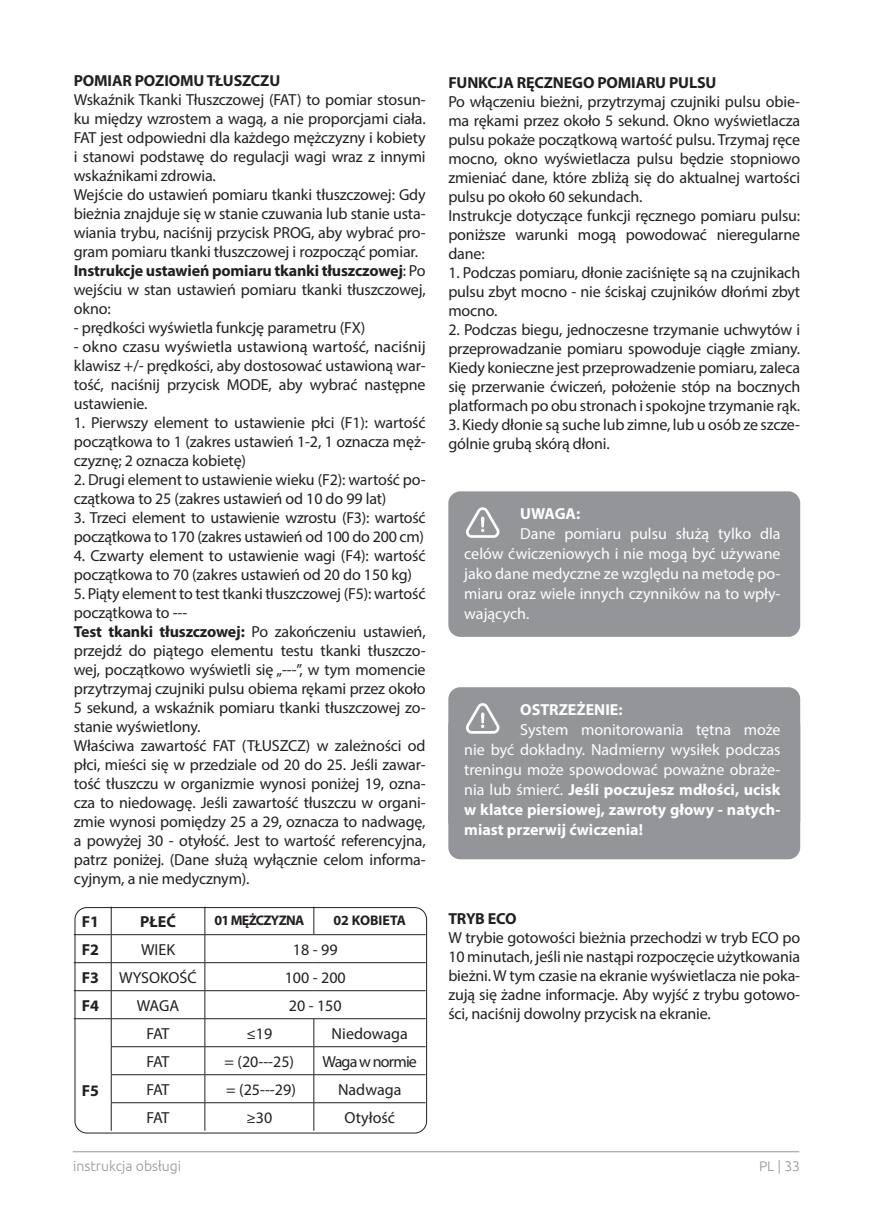
<style>
.page{position:relative;width:874px;height:1225px;background:#fff}
.page>*{position:absolute;margin:0;border:0;box-sizing:border-box;transform-origin:0 0}
.t1{font:16px/19px "Myriad Pro";letter-spacing:-.01em;color:#231f20;text-align:justify}
.t2{font:16px/20px "Myriad Pro";color:#fff;text-align:justify}
.t3{font:700 16px "Myriad Pro";letter-spacing:-.01em;color:#231f20}
.t4{font:700 16px "Myriad Pro";color:#fff}
.t5{font:16px "Myriad Pro";letter-spacing:-.05em;color:#231f20}
.t6{font:300 14px "Ubuntu";color:#939598}
.t7{font:700 14px "Myriad Pro";letter-spacing:-.05em;color:#231f20}
.t8{font:700 14px "Myriad Pro";color:#231f20}
.s1{font-weight:700}
</style>
<div class="page">
<hr style="left:73px;top:1151px;width:725px;height:1px;background:#939598">
<div style="left:448px;top:491px;width:351px;height:146px;background:#939598;border-radius:12px"></div>
<div style="left:448px;top:687px;width:351px;height:145px;background:#939598;border-radius:12px"></div>
<div style="left:448px;top:714px;width:351px;height:145px;background:#939598;border-radius:12px"></div>
<svg style="left:466px;top:507px;width:33px;height:31px"></svg>
<svg style="left:466px;top:703px;width:33px;height:30px"></svg>
<div style="left:75px;top:907px;width:351px;height:226px;border:1px solid #231f20;border-radius:12px"></div>
<svg style="left:313px;top:906px;width:1px;height:28px"></svg>
<hr style="left:74px;top:934px;width:37px;height:1px;background:#231f20">
<hr style="left:111px;top:934px;width:94px;height:1px;background:#231f20">
<hr style="left:205px;top:934px;width:109px;height:1px;background:#231f20">
<hr style="left:314px;top:934px;width:111px;height:1px;background:#231f20">
<hr style="left:74px;top:962px;width:37px;height:1px;background:#231f20">
<hr style="left:111px;top:962px;width:94px;height:1px;background:#231f20">
<hr style="left:205px;top:962px;width:109px;height:1px;background:#231f20">
<hr style="left:314px;top:962px;width:111px;height:1px;background:#231f20">
<hr style="left:74px;top:990px;width:37px;height:1px;background:#231f20">
<hr style="left:111px;top:990px;width:94px;height:1px;background:#231f20">
<hr style="left:205px;top:990px;width:109px;height:1px;background:#231f20">
<hr style="left:314px;top:990px;width:111px;height:1px;background:#231f20">
<hr style="left:74px;top:1018px;width:37px;height:1px;background:#231f20">
<hr style="left:111px;top:1018px;width:94px;height:1px;background:#231f20">
<hr style="left:205px;top:1018px;width:109px;height:1px;background:#231f20">
<hr style="left:314px;top:1018px;width:111px;height:1px;background:#231f20">
<hr style="left:111px;top:1046px;width:94px;height:1px;background:#231f20">
<hr style="left:205px;top:1046px;width:109px;height:1px;background:#231f20">
<hr style="left:314px;top:1046px;width:111px;height:1px;background:#231f20">
<hr style="left:111px;top:1074px;width:94px;height:1px;background:#231f20">
<hr style="left:205px;top:1074px;width:109px;height:1px;background:#231f20">
<hr style="left:314px;top:1074px;width:111px;height:1px;background:#231f20">
<hr style="left:111px;top:1102px;width:94px;height:1px;background:#231f20">
<svg style="left:111px;top:906px;width:1px;height:224px"></svg>
<hr style="left:205px;top:1102px;width:109px;height:1px;background:#231f20">
<svg style="left:204px;top:906px;width:1px;height:224px"></svg>
<hr style="left:314px;top:1102px;width:111px;height:1px;background:#231f20">
<svg style="left:313px;top:1019px;width:1px;height:111px"></svg>
<p class="t3" style="left:74px;top:70px;width:208px">POMIAR POZIOMU TŁUSZCZU</p>
<p class="t1" style="left:74px;top:90px;width:353px">Wskaźnik Tkanki Tłuszczowej (FAT) to pomiar stosun&shy;ku między wzrostem a wagą, a nie proporcjami ciała.<br>FAT jest odpowiedni dla każdego mężczyzny i kobiety i stanowi podstawę do regulacji wagi wraz z innymi wskaźnikami zdrowia.</p>
<p class="t1" style="left:74px;top:185px;width:353px">Wejście do ustawień pomiaru tkanki tłuszczowej: Gdy bieżnia znajduje się w stanie czuwania lub stanie usta&shy;wiania trybu, naciśnij przycisk PROG, aby wybrać pro&shy;gram pomiaru tkanki tłuszczowej i rozpocząć pomiar.</p>
<p class="t1" style="left:74px;top:261px;width:353px"><span class="s1">Instrukcje ustawień pomiaru tkanki tłuszczowej</span>: Po wejściu w stan ustawień pomiaru tkanki tłuszczowej, okno:</p>
<p class="t1" style="left:74px;top:318px;width:293px">- prędkości wyświetla funkcję parametru (FX)</p>
<p class="t1" style="left:74px;top:337px;width:353px">- okno czasu wyświetla ustawioną wartość, naciśnij klawisz +/- prędkości, aby dostosować ustawioną war&shy;tość, naciśnij przycisk MODE, aby wybrać następne ustawienie.</p>
<p class="t1" style="left:74px;top:413px;width:353px">1. Pierwszy element to ustawienie płci (F1): wartość początkowa to 1 (zakres ustawień 1-2, 1 oznacza męż&shy;czyznę; 2 oznacza kobietę)</p>
<p class="t1" style="left:74px;top:470px;width:353px">2. Drugi element to ustawienie wieku (F2): wartość po&shy;czątkowa to 25 (zakres ustawień od 10 do 99 lat)</p>
<p class="t1" style="left:74px;top:508px;width:353px">3. Trzeci element to ustawienie wzrostu (F3): wartość początkowa to 170 (zakres ustawień od 100 do 200 cm)</p>
<p class="t1" style="left:74px;top:546px;width:353px">4. Czwarty element to ustawienie wagi (F4): wartość początkowa to 70 (zakres ustawień od 20 do 150 kg)</p>
<p class="t1" style="left:74px;top:584px;width:353px">5. Piąty element to test tkanki tłuszczowej (F5): wartość początkowa to ---</p>
<p class="t1" style="left:74px;top:622px;width:353px"><span class="s1">Test tkanki tłuszczowej:</span> Po zakończeniu ustawień, przejdź do piątego elementu testu tkanki tłuszczo&shy;wej, początkowo wyświetli się „---”, w tym momencie przytrzymaj czujniki pulsu obiema rękami przez około 5 sekund, a wskaźnik pomiaru tkanki tłuszczowej zo&shy;stanie wyświetlony.</p>
<p class="t1" style="left:74px;top:736px;width:353px">Właściwa zawartość FAT (TŁUSZCZ) w zależności od płci, mieści się w przedziale od 20 do 25. Jeśli zawar&shy;tość tłuszczu w organizmie wynosi poniżej 19, ozna&shy;cza to niedowagę. Jeśli zawartość tłuszczu w organi&shy;zmie wynosi pomiędzy 25 a 29, oznacza to nadwagę, a powyżej 30 - otyłość. Jest to wartość referencyjna, patrz poniżej. (Dane służą wyłącznie celom informa&shy;cyjnym, a nie medycznym).</p>
<p class="t3" style="left:82px;top:911px;width:19px">F1</p>
<p class="t3" style="left:140px;top:911px;width:37px">PŁEĆ</p>
<p class="t7" style="left:214px;top:911px;width:91px">01 MĘŻCZYZNA</p>
<p class="t8" style="left:333px;top:911px;width:74px">02 KOBIETA</p>
<p class="t3" style="left:82px;top:939px;width:19px">F2</p>
<p class="t1" style="left:141px;top:939px;width:35px">WIEK</p>
<p class="t1" style="left:293px;top:939px;width:46px">18 - 99</p>
<p class="t3" style="left:82px;top:967px;width:19px">F3</p>
<p class="t1" style="left:119px;top:967px;width:79px">WYSOKOŚĆ</p>
<p class="t1" style="left:284px;top:967px;width:62px">100 - 200</p>
<p class="t3" style="left:82px;top:995px;width:19px">F4</p>
<p class="t1" style="left:137px;top:995px;width:44px">WAGA</p>
<p class="t1" style="left:289px;top:995px;width:54px">20 - 150</p>
<p class="t3" style="left:82px;top:1080px;width:19px">F5</p>
<p class="t1" style="left:146px;top:1023px;width:25px">FAT</p>
<p class="t1" style="left:246px;top:1023px;width:27px">≤19</p>
<p class="t1" style="left:331px;top:1023px;width:78px">Niedowaga</p>
<p class="t1" style="left:146px;top:1051px;width:25px">FAT</p>
<p class="t1" style="left:224px;top:1051px;width:71px">= (20---25)</p>
<p class="t5" style="left:322px;top:1051px;width:96px">Waga w normie</p>
<p class="t1" style="left:146px;top:1079px;width:25px">FAT</p>
<p class="t1" style="left:226px;top:1079px;width:71px">= (25---29)</p>
<p class="t1" style="left:338px;top:1079px;width:65px">Nadwaga</p>
<p class="t1" style="left:146px;top:1107px;width:25px">FAT</p>
<p class="t1" style="left:246px;top:1107px;width:27px">≥30</p>
<p class="t1" style="left:344px;top:1107px;width:52px">Otyłość</p>
<p class="t3" style="left:448px;top:72px;width:269px">FUNKCJA RĘCZNEGO POMIARU PULSU</p>
<p class="t1" style="left:448px;top:92px;width:353px">Po włączeniu bieżni, przytrzymaj czujniki pulsu obie&shy;ma rękami przez około 5 sekund. Okno wyświetlacza pulsu pokaże początkową wartość pulsu. Trzymaj ręce mocno, okno wyświetlacza pulsu będzie stopniowo zmieniać dane, które zbliżą się do aktualnej wartości pulsu po około 60 sekundach.</p>
<p class="t1" style="left:448px;top:206px;width:353px">Instrukcje dotyczące funkcji ręcznego pomiaru pulsu: poniższe warunki mogą powodować nieregularne dane:</p>
<p class="t1" style="left:448px;top:263px;width:353px">1. Podczas pomiaru, dłonie zaciśnięte są na czujnikach pulsu zbyt mocno - nie ściskaj czujników dłońmi zbyt mocno.</p>
<p class="t1" style="left:448px;top:320px;width:353px">2. Podczas biegu, jednoczesne trzymanie uchwytów i przeprowadzanie pomiaru spowoduje ciągłe zmiany.<br>Kiedy konieczne jest przeprowadzenie pomiaru, zaleca się przerwanie ćwiczeń, położenie stóp na bocznych platformach po obu stronach i spokojne trzymanie rąk.</p>
<p class="t1" style="left:448px;top:415px;width:353px">3. Kiedy dłonie są suche lub zimne, lub u osób ze szcze&shy;gólnie grubą skórą dłoni.</p>
<p class="t4" style="left:520px;top:503px;width:61px">UWAGA:</p>
<p class="t2" style="left:464px;top:523px;width:318px;text-indent:56px">Dane pomiaru pulsu służą tylko dla celów ćwiczeniowych i nie mogą być używane jako dane medyczne ze względu na metodę po&shy;miaru oraz wiele innych czynników na to wpły&shy;wających.</p>
<p class="t4" style="left:520px;top:699px;width:104px">OSTRZEŻENIE:</p>
<p class="t2" style="left:464px;top:719px;width:318px;text-indent:56px">System monitorowania tętna może nie być dokładny. Nadmierny wysiłek podczas treningu może spowodować poważne obraże&shy;nia lub śmierć. <span class="s1">Jeśli poczujesz mdłości, ucisk w klatce piersiowej, zawroty głowy - natych&shy;miast przerwij ćwiczenia!</span></p>
<p class="t3" style="left:448px;top:908px;width:70px">TRYB ECO</p>
<p class="t1" style="left:448px;top:928px;width:353px">W trybie gotowości bieżnia przechodzi w tryb ECO po 10 minutach, jeśli nie nastąpi rozpoczęcie użytkowania bieżni. W tym czasie na ekranie wyświetlacza nie poka&shy;zują się żadne informacje. Aby wyjść z trybu gotowo&shy;ści, naciśnij dowolny przycisk na ekranie.</p>
<p class="t6" style="left:73px;top:1157px;width:109px">instrukcja obsługi</p>
<p class="t6" style="left:758px;top:1157px;width:43px">PL | 33</p>
</div>
